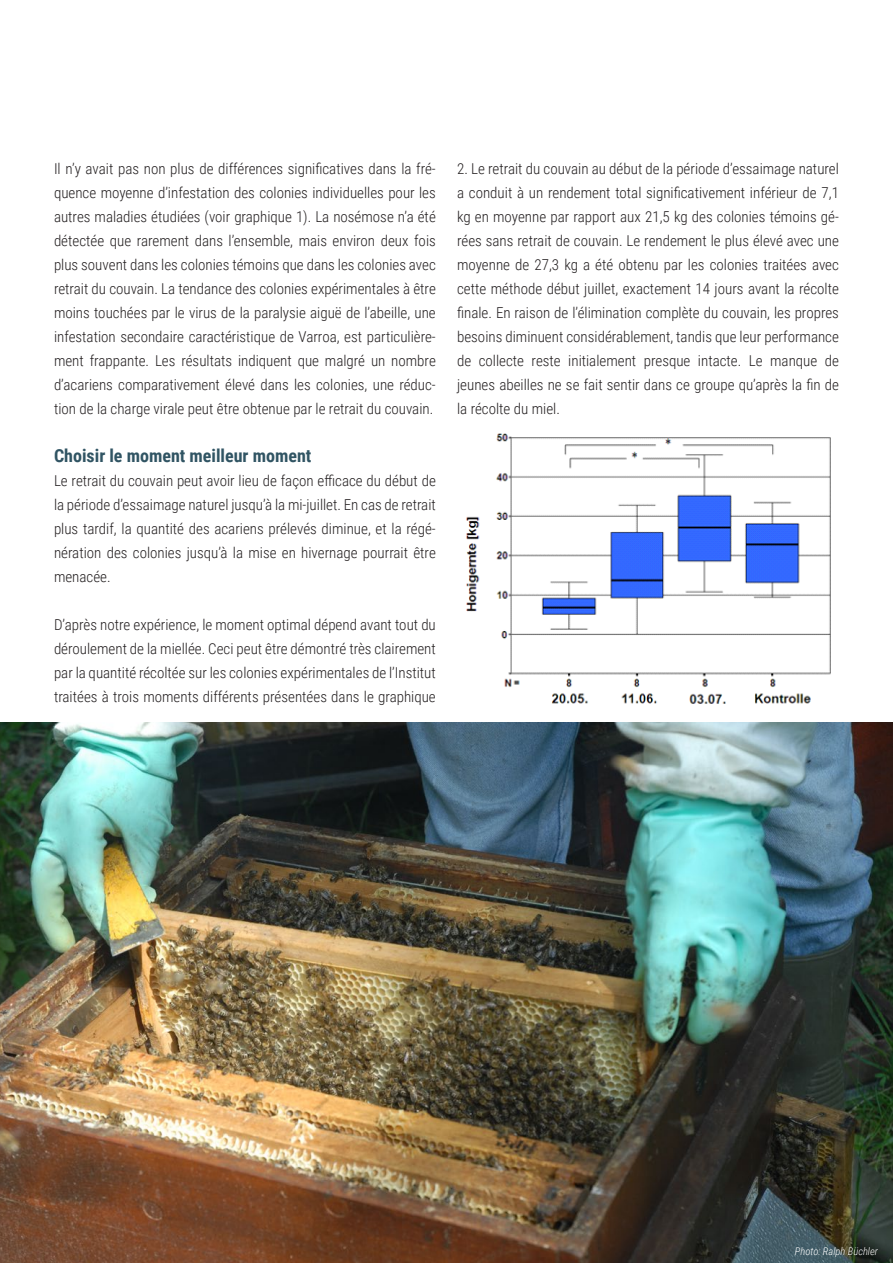
<style>
.page{position:relative;width:893px;height:1263px;background:#fff}
.page>*{position:absolute;margin:0;border:0;box-sizing:border-box;transform-origin:0 0}
.t1{font:700 18px "Roboto Condensed";color:#305463}
.t2{font:300 15px/24px "Roboto Condensed";color:#231f20;text-align:justify}
.Bildlegende{font:italic 300 10.5px "Roboto Condensed";color:#fff}
</style>
<div class="page">
<img style="left:0;top:723px;width:892px;height:540px">
<img style="left:466px;top:433px;width:364px;height:271px">
<p class="t2" style="left:54px;top:156px;width:383px">Il n’y avait pas non plus de différences significatives dans la fré&shy;quence moyenne d’infestation des colonies individuelles pour les autres maladies étudiées (voir graphique 1). La nosémose n’a été détectée que rarement dans l’ensemble, mais environ deux fois plus souvent dans les colonies témoins que dans les colonies avec retrait du couvain. La tendance des colonies expérimentales à être moins touchées par le virus de la paralysie aiguë de l’abeille, une infestation secondaire caractéristique de Varroa, est particulière&shy;ment frappante. Les résultats indiquent que malgré un nombre d’acariens comparativement élevé dans les colonies, une réduc&shy;tion de la charge virale peut être obtenue par le retrait du couvain.</p>
<h4 class="t1" style="left:54px;top:443px;width:259px">Choisir le moment meilleur moment</h4>
<p class="t2" style="left:54px;top:468px;width:383px">Le retrait du couvain peut avoir lieu de façon efficace du début de la période d’essaimage naturel jusqu’à la mi-juillet. En cas de retrait plus tardif, la quantité des acariens prélevés diminue, et la régé&shy;nération des colonies jusqu’à la mise en hivernage pourrait être menacée.</p>
<p class="t2" style="left:54px;top:612px;width:383px">D’après notre expérience, le moment optimal dépend avant tout du déroulement de la miellée. Ceci peut être démontré très clairement par la quantité récoltée sur les colonies expérimentales de l’Institut traitées à trois moments différents présentées dans le graphique</p>
<p class="t2" style="left:457px;top:156px;width:383px">2. Le retrait du couvain au début de la période d’essaimage naturel a conduit à un rendement total significativement inférieur de 7,1 kg en moyenne par rapport aux 21,5 kg des colonies témoins gé&shy;rées sans retrait de couvain. Le rendement le plus élevé avec une moyenne de 27,3 kg a été obtenu par les colonies traitées avec cette méthode début juillet, exactement 14 jours avant la récolte finale. En raison de l’élimination complète du couvain, les propres besoins diminuent considérablement, tandis que leur performance de collecte reste initialement presque intacte. Le manque de jeunes abeilles ne se fait sentir dans ce groupe qu’après la fin de la récolte du miel.</p>
<p class="Bildlegende" style="left:795px;top:1244px;width:85px">Photo: Ralph Büchler</p>
</div>
